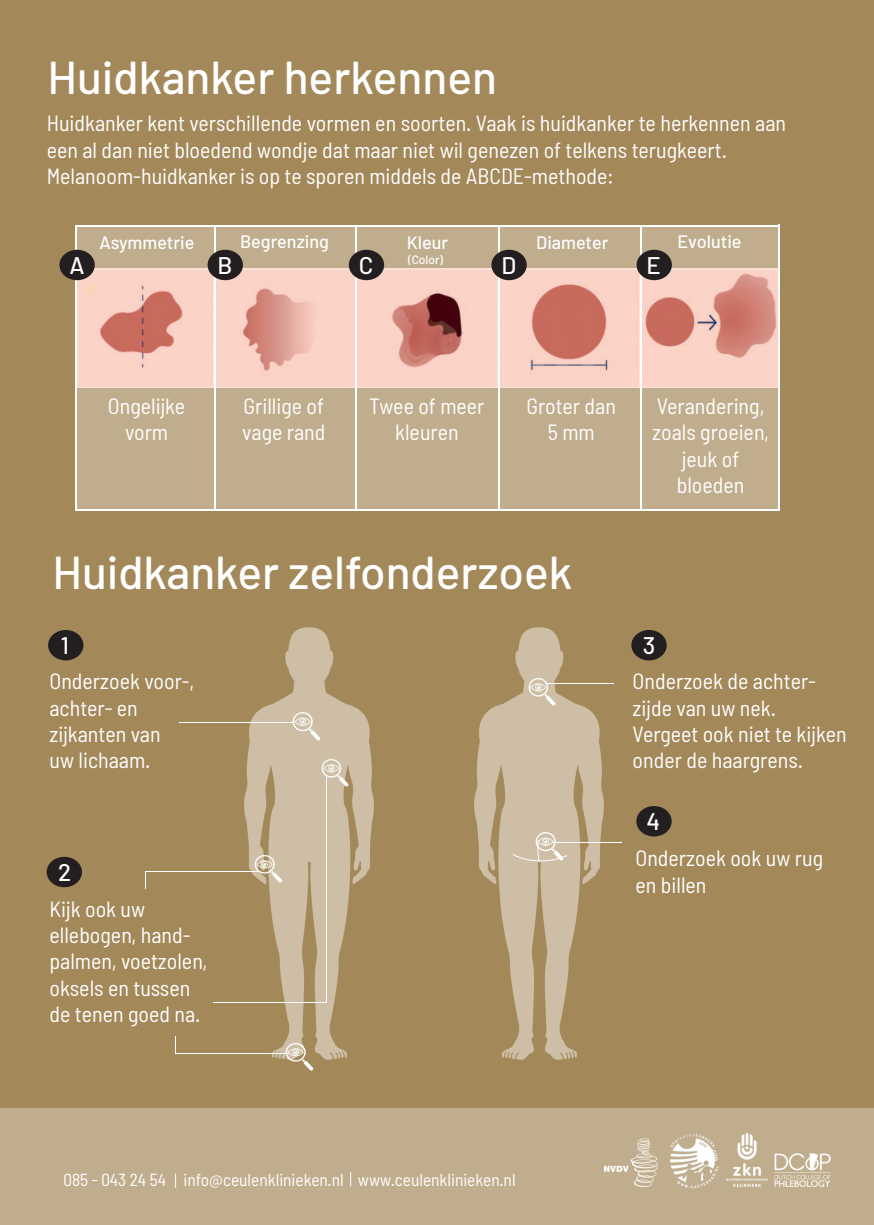
<style>
.page{position:relative;width:874px;height:1225px;background:#fff}
.page>*{position:absolute;margin:0;border:0;box-sizing:border-box;transform-origin:0 0}
.t1{font:500 46px "Barlow";color:#fff}
.t2{font:500 24px "Barlow";color:#fff}
.t3{font:semi-condensed 22px/26.4px "Barlow";color:#fff}
.t4{font:500 18px "Barlow";color:#fff}
.t5{font:semi-condensed 17.4px "Barlow";color:#fff}
.t6{font:500 12px "Barlow";color:#fff}
</style>
<div class="page">
<div style="left:0;top:0;width:873px;height:1225px;background:#a38859"></div>
<div style="left:0;top:1108px;width:873px;height:117px;background:#c0ad8d"></div>
<hr style="left:76px;top:509px;width:703px;height:2px;background:#fff">
<img style="left:77px;top:270px;width:701px;height:116px">
<div style="left:76px;top:386px;width:702px;height:123px;background:#c0ad8d"></div>
<div style="left:77px;top:225px;width:702px;height:45px;background:#c0ad8d"></div>
<hr style="left:214px;top:225px;width:1px;height:284px;background:#fff">
<div style="left:208px;top:251px;width:34px;height:28px;background:#231f20;border-radius:50%"></div>
<div style="left:207px;top:250px;width:36px;height:30px;border:2px solid #231f20;border-radius:50%"></div>
<hr style="left:76px;top:226px;width:1px;height:284px;background:#fff">
<div style="left:60px;top:251px;width:34px;height:28px;background:#231f20;border-radius:50%"></div>
<div style="left:59px;top:250px;width:36px;height:30px;border:2px solid #231f20;border-radius:50%"></div>
<hr style="left:355px;top:225px;width:2px;height:284px;background:#fff">
<div style="left:349px;top:251px;width:34px;height:28px;background:#231f20;border-radius:50%"></div>
<div style="left:348px;top:250px;width:36px;height:30px;border:2px solid #231f20;border-radius:50%"></div>
<hr style="left:498px;top:225px;width:1px;height:283px;background:#fff">
<div style="left:492px;top:251px;width:33px;height:28px;background:#231f20;border-radius:50%"></div>
<div style="left:491px;top:250px;width:35px;height:30px;border:2px solid #231f20;border-radius:50%"></div>
<hr style="left:640px;top:225px;width:1px;height:283px;background:#fff">
<div style="left:637px;top:251px;width:33px;height:28px;background:#231f20;border-radius:50%"></div>
<div style="left:636px;top:250px;width:35px;height:30px;border:2px solid #231f20;border-radius:50%"></div>
<hr style="left:778px;top:224px;width:1px;height:285px;background:#fff">
<img style="left:244px;top:627px;width:129px;height:432px">
<img style="left:474px;top:627px;width:129px;height:432px">
<div style="left:49px;top:631px;width:33px;height:28px;background:#231f20;border-radius:50%"></div>
<div style="left:48px;top:630px;width:35px;height:30px;border:2px solid #231f20;border-radius:50%"></div>
<div style="left:48px;top:858px;width:33px;height:28px;background:#231f20;border-radius:50%"></div>
<div style="left:47px;top:857px;width:35px;height:30px;border:2px solid #231f20;border-radius:50%"></div>
<div style="left:632px;top:631px;width:33px;height:28px;background:#231f20;border-radius:50%"></div>
<div style="left:631px;top:630px;width:35px;height:30px;border:2px solid #231f20;border-radius:50%"></div>
<div style="left:637px;top:807px;width:33px;height:28px;background:#231f20;border-radius:50%"></div>
<div style="left:636px;top:806px;width:35px;height:30px;border:2px solid #231f20;border-radius:50%"></div>
<svg style="left:513px;top:832px;width:22px;height:29px"></svg>
<hr style="left:326px;top:775px;width:1px;height:227px;background:#fff">
<hr style="left:213px;top:1002px;width:114px;height:1px;background:#fff">
<hr style="left:175px;top:1052px;width:113px;height:1px;background:#fff">
<svg style="left:175px;top:1036px;width:1px;height:16px"></svg>
<hr style="left:146px;top:871px;width:114px;height:1px;background:#fff">
<svg style="left:145px;top:872px;width:1px;height:17px"></svg>
<hr style="left:179px;top:722px;width:114px;height:1px;background:#fff">
<hr style="left:553px;top:842px;width:68px;height:1px;background:#fff">
<hr style="left:545px;top:683px;width:68px;height:1px;background:#fff">
<hr style="left:75px;top:225px;width:703px;height:1px;background:#fff">
<img style="left:293px;top:712px;width:31px;height:32px">
<img style="left:321px;top:758px;width:31px;height:33px">
<img style="left:254px;top:854px;width:32px;height:33px">
<img style="left:286px;top:1042px;width:31px;height:29px">
<img style="left:528px;top:677px;width:31px;height:32px">
<img style="left:535px;top:832px;width:31px;height:32px">
<h1 class="t1" style="left:47px;top:49px;width:451px">Huidkanker herkennen</h1>
<p class="t3" style="left:47px;top:109px;width:740px">Huidkanker kent verschillende vormen en soorten. Vaak is huidkanker te herkennen aan een al dan niet bloedend wondje dat maar niet wil genezen of telkens terugkeert.<br>Melanoom-huidkanker is op te sporen middels de ABCDE-methode:</p>
<p class="t4" style="left:99px;top:231px;width:96px">Asymmetrie</p>
<p class="t4" style="left:240px;top:230px;width:90px">Begrenzing</p>
<p class="t4" style="left:406px;top:231px;width:43px">Kleur</p>
<p class="t6" style="left:408px;top:252px;width:36px">(Color)</p>
<p class="t4" style="left:536px;top:231px;width:74px">Diameter</p>
<p class="t4" style="left:677px;top:231px;width:66px">Evolutie</p>
<p class="t2" style="left:69px;top:250px;width:17px">A</p>
<p class="t2" style="left:217px;top:250px;width:16px">B</p>
<p class="t2" style="left:358px;top:250px;width:16px">C</p>
<p class="t2" style="left:501px;top:250px;width:16px">D</p>
<p class="t2" style="left:646px;top:250px;width:16px">E</p>
<p class="t3" style="left:108px;top:392px;width:79px;text-align:center">Ongelijke vorm</p>
<p class="t3" style="left:242px;top:392px;width:85px">Grillige of vage rand</p>
<p class="t3" style="left:369px;top:392px;width:117px;text-align:center">Twee of meer kleuren</p>
<p class="t3" style="left:526px;top:392px;width:91px;text-align:center">Groter dan<br>5 mm</p>
<p class="t3" style="left:652px;top:392px;width:118px;text-align:center">Verandering, zoals groeien, jeuk of bloeden</p>
<h1 class="t1" style="left:52px;top:543px;width:521px">Huidkanker zelfonderzoek</h1>
<p class="t2" style="left:61px;top:630px;width:10px">1</p>
<p class="t3" style="left:49px;top:667px;width:146px">Onderzoek voor-, achter- en zijkanten van<br>uw lichaam.</p>
<p class="t2" style="left:58px;top:857px;width:15px">2</p>
<p class="t3" style="left:49px;top:895px;width:159px">Kijk ook uw ellebogen, hand&shy;palmen, voetzolen, oksels en tussen de tenen goed na.</p>
<p class="t5" style="left:64px;top:1169px;width:453px">085 - 043 24 54 info@ceulenklinieken.nl www.ceulenklinieken.nl</p>
<p class="t2" style="left:642px;top:630px;width:14px">3</p>
<p class="t3" style="left:632px;top:667px;width:215px">Onderzoek de achter&shy;zijde van uw nek.<br>Vergeet ook niet te kijken onder de haargrens.</p>
<p class="t2" style="left:646px;top:806px;width:15px">4</p>
<p class="t3" style="left:635px;top:844px;width:189px">Onderzoek ook uw rug en billen</p>
</div>
